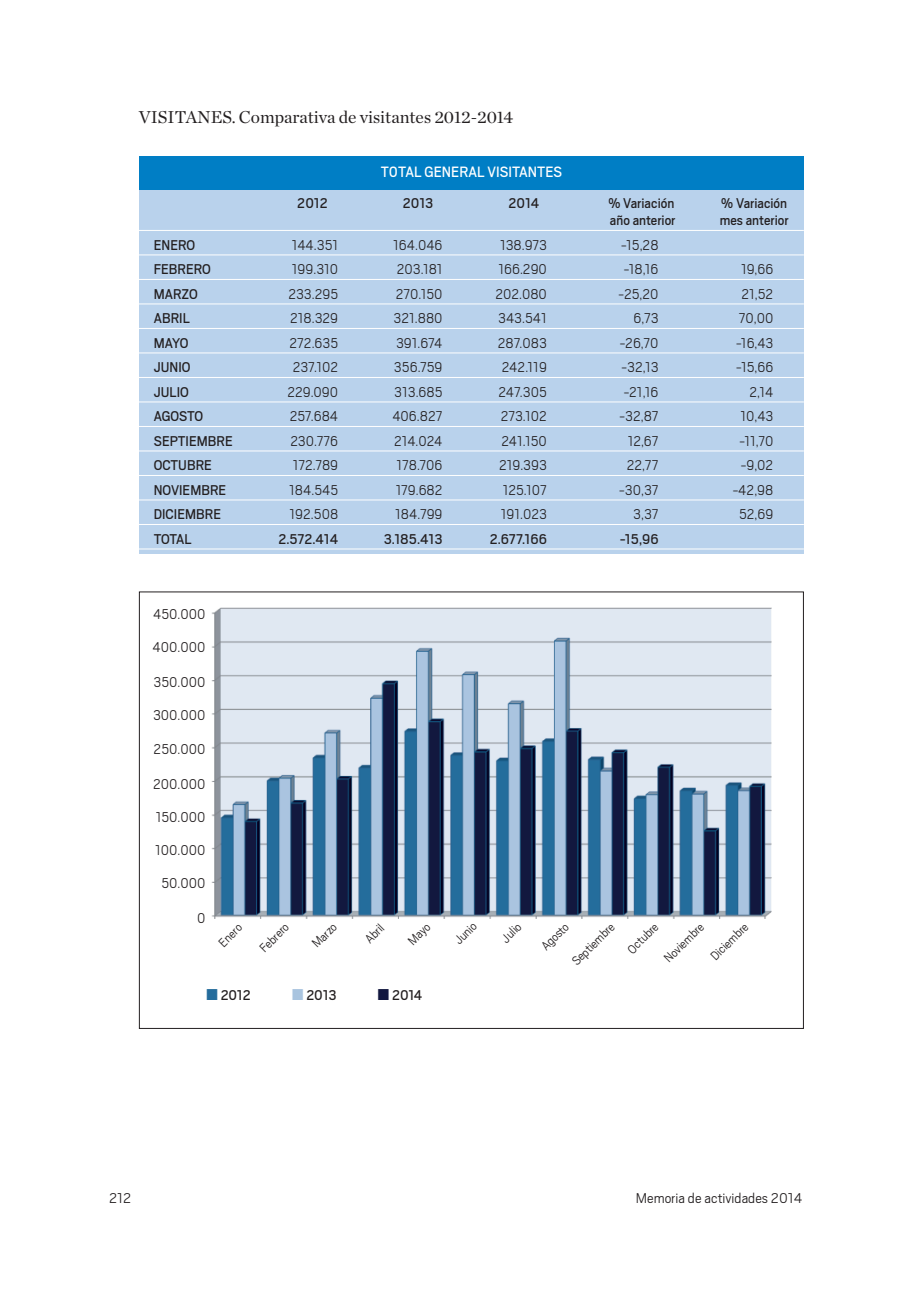
<style>
.page{position:relative;width:918px;height:1290px;background:#fff}
.page>*{position:absolute;margin:0;border:0;box-sizing:border-box;transform-origin:0 0}
.t1{font:17.5px "Chronicle Deck";color:#231f20}
.t2{font:16.62px "Scout";color:#fff;scale:.95 1}
.t3{font:300 15.75px/33.2px "Scout";color:#231f20;scale:.95 1}
.t4{font:15.75px "Scout";color:#231f20;scale:.95 1}
.t5{font:300 15.75px "Scout";color:#231f20}
.t6{font:300 14px "Scout";color:#231f20;scale:.95 1}
.s1{color:#246c9c}
.s2{color:#a9c4df}
.s3{color:#12173f}
</style>
<div class="page">
<div style="left:139px;top:189px;width:665px;height:365px;background:#b9d2ec"></div>
<hr style="left:139px;top:230px;width:665px;height:1px;background:#fff">
<hr style="left:139px;top:254px;width:665px;height:1px;background:#fff">
<hr style="left:139px;top:279px;width:665px;height:1px;background:#fff">
<hr style="left:139px;top:303px;width:665px;height:1px;background:#fff">
<hr style="left:139px;top:328px;width:665px;height:1px;background:#fff">
<hr style="left:139px;top:352px;width:665px;height:1px;background:#fff">
<hr style="left:139px;top:377px;width:665px;height:1px;background:#fff">
<hr style="left:139px;top:401px;width:665px;height:1px;background:#fff">
<hr style="left:139px;top:426px;width:665px;height:1px;background:#fff">
<hr style="left:139px;top:450px;width:665px;height:1px;background:#fff">
<hr style="left:139px;top:475px;width:665px;height:1px;background:#fff">
<hr style="left:139px;top:499px;width:665px;height:1px;background:#fff">
<hr style="left:139px;top:524px;width:665px;height:1px;background:#fff">
<hr style="left:139px;top:548px;width:665px;height:1px;background:#fff">
<div style="left:139px;top:156px;width:665px;height:34px;background:#007ec5"></div>
<img style="left:211px;top:607px;width:561px;height:312px">
<p class="t1" style="left:139px;top:106px;width:376px">VISITANES. Comparativa de visitantes 2012-2014</p>
<p class="t2" style="left:381px;top:167px;width:192px">T0TAL GENERAL VISITANTES</p>
<p class="t4" style="left:297px;top:198px;width:34px">2012</p>
<p class="t4" style="left:403px;top:198px;width:34px">2013</p>
<p class="t4" style="left:508px;top:198px;width:34px">2014</p>
<p class="t4" style="left:608px;top:198px;width:71px">% Variación</p>
<p class="t4" style="left:721px;top:198px;width:71px">% Variación</p>
<p class="t4" style="left:610px;top:215px;width:71px">año anterior</p>
<p class="t4" style="left:720px;top:215px;width:74px">mes anterior</p>
<p class="t4" style="left:154px;top:240px;width:45px">ENERO</p>
<p class="t3" style="left:292px;top:229px;width:50px">144.351</p>
<p class="t3" style="left:393px;top:229px;width:53px">164.046</p>
<p class="t3" style="left:500px;top:229px;width:51px">138.973</p>
<p class="t3" style="left:621px;top:229px;width:41px">-15,28</p>
<p class="t4" style="left:154px;top:264px;width:62px">FEBRERO</p>
<p class="t3" style="left:292px;top:254px;width:50px">199.310</p>
<p class="t3" style="left:397px;top:254px;width:50px">203.181</p>
<p class="t3" style="left:498px;top:254px;width:52px">166.290</p>
<p class="t3" style="left:624px;top:254px;width:38px">-18,16</p>
<p class="t3" style="left:741px;top:254px;width:36px">19,66</p>
<p class="t4" style="left:154px;top:289px;width:48px">MARZO</p>
<p class="t3" style="left:288px;top:278px;width:54px">233.295</p>
<p class="t3" style="left:396px;top:278px;width:51px">270.150</p>
<p class="t3" style="left:495px;top:278px;width:56px">202.080</p>
<p class="t3" style="left:618px;top:278px;width:44px">-25,20</p>
<p class="t3" style="left:741px;top:278px;width:35px">21,52</p>
<p class="t4" style="left:154px;top:313px;width:39px">ABRIL</p>
<p class="t3" style="left:290px;top:303px;width:52px">218.329</p>
<p class="t3" style="left:394px;top:303px;width:53px">321.880</p>
<p class="t3" style="left:498px;top:303px;width:53px">343.541</p>
<p class="t3" style="left:633px;top:303px;width:28px">6,73</p>
<p class="t3" style="left:739px;top:303px;width:38px">70,00</p>
<p class="t4" style="left:154px;top:338px;width:38px">MAYO</p>
<p class="t3" style="left:289px;top:327px;width:53px">272.635</p>
<p class="t3" style="left:396px;top:327px;width:50px">391.674</p>
<p class="t3" style="left:498px;top:327px;width:53px">287.083</p>
<p class="t3" style="left:620px;top:327px;width:42px">-26,70</p>
<p class="t3" style="left:736px;top:327px;width:41px">-16,43</p>
<p class="t4" style="left:154px;top:362px;width:40px">JUNIO</p>
<p class="t3" style="left:293px;top:352px;width:49px">237.102</p>
<p class="t3" style="left:394px;top:352px;width:53px">356.759</p>
<p class="t3" style="left:502px;top:352px;width:49px">242.119</p>
<p class="t3" style="left:621px;top:352px;width:40px">-32,13</p>
<p class="t3" style="left:736px;top:352px;width:41px">-15,66</p>
<p class="t4" style="left:154px;top:387px;width:38px">JULIO</p>
<p class="t3" style="left:287px;top:376px;width:55px">229.090</p>
<p class="t3" style="left:394px;top:376px;width:52px">313.685</p>
<p class="t3" style="left:498px;top:376px;width:53px">247.305</p>
<p class="t3" style="left:623px;top:376px;width:38px">-21,16</p>
<p class="t3" style="left:749px;top:376px;width:27px">2,14</p>
<p class="t4" style="left:154px;top:411px;width:53px">AGOSTO</p>
<p class="t3" style="left:290px;top:401px;width:53px">257.684</p>
<p class="t3" style="left:392px;top:401px;width:54px">406.827</p>
<p class="t3" style="left:501px;top:401px;width:50px">273.102</p>
<p class="t3" style="left:619px;top:401px;width:43px">-32,87</p>
<p class="t3" style="left:740px;top:401px;width:36px">10,43</p>
<p class="t4" style="left:154px;top:436px;width:85px">SEPTIEMBRE</p>
<p class="t3" style="left:290px;top:425px;width:52px">230.776</p>
<p class="t3" style="left:394px;top:425px;width:53px">214.024</p>
<p class="t3" style="left:501px;top:425px;width:49px">241.150</p>
<p class="t3" style="left:627px;top:425px;width:34px">12,67</p>
<p class="t3" style="left:739px;top:425px;width:37px">-11,70</p>
<p class="t4" style="left:154px;top:460px;width:63px">OCTUBRE</p>
<p class="t3" style="left:293px;top:450px;width:49px">172.789</p>
<p class="t3" style="left:396px;top:450px;width:50px">178.706</p>
<p class="t3" style="left:499px;top:450px;width:52px">219.393</p>
<p class="t3" style="left:627px;top:450px;width:35px">22,77</p>
<p class="t3" style="left:741px;top:450px;width:36px">-9,02</p>
<p class="t4" style="left:154px;top:485px;width:78px">NOVIEMBRE</p>
<p class="t3" style="left:289px;top:474px;width:53px">184.545</p>
<p class="t3" style="left:396px;top:474px;width:51px">179.682</p>
<p class="t3" style="left:503px;top:474px;width:48px">125.107</p>
<p class="t3" style="left:619px;top:474px;width:43px">-30,37</p>
<p class="t3" style="left:733px;top:474px;width:44px">-42,98</p>
<p class="t4" style="left:154px;top:509px;width:72px">DICIEMBRE</p>
<p class="t3" style="left:290px;top:499px;width:53px">192.508</p>
<p class="t3" style="left:395px;top:499px;width:51px">184.799</p>
<p class="t3" style="left:501px;top:499px;width:50px">191.023</p>
<p class="t3" style="left:633px;top:499px;width:28px">3,37</p>
<p class="t3" style="left:739px;top:499px;width:38px">52,69</p>
<p class="t4" style="left:154px;top:534px;width:41px">TOTAL</p>
<p class="t4" style="left:278px;top:534px;width:64px">2.572.414</p>
<p class="t4" style="left:384px;top:534px;width:63px">3.185.413</p>
<p class="t4" style="left:490px;top:534px;width:62px">2.677.166</p>
<p class="t4" style="left:620px;top:534px;width:42px">-15,96</p>
<p class="t3" style="left:153px;top:599px;width:57px">450.000<br>400.000</p>
<p class="t3" style="left:153px;top:667px;width:57px;text-align:justify">350.000<br>300.000<br>250.000</p>
<p class="t3" style="left:153px;top:768px;width:57px;text-align:center">200.000<br>150.000<br>100.000<br>50.000</p>
<p class="t3" style="left:197px;top:903px;width:10px">0</p>
<p class="t6" style="left:218px;top:941px;width:30px;rotate:-45deg">Enero</p>
<p class="t6" style="left:311px;top:942px;width:32px;rotate:-45deg">Marzo</p>
<p class="t6" style="left:364px;top:938px;width:24px;rotate:-45deg">Abril</p>
<p class="t6" style="left:407px;top:940px;width:29px;rotate:-45deg">Mayo</p>
<p class="t6" style="left:453px;top:939px;width:29px;rotate:-45deg">Junio</p>
<p class="t6" style="left:540px;top:945px;width:37px;rotate:-45deg">Agosto</p>
<p class="t6" style="left:500px;top:937px;width:25px;rotate:-45deg">Julio</p>
<p class="t6" style="left:571px;top:960px;width:59px;rotate:-45deg">Septiembre</p>
<p class="t6" style="left:626px;top:948px;width:41px;rotate:-45deg">Octubre</p>
<p class="t6" style="left:663px;top:957px;width:54px;rotate:-45deg">Noviembre</p>
<p class="t6" style="left:709px;top:955px;width:51px;rotate:-45deg">Diciembre</p>
<p class="t6" style="left:259px;top:947px;width:39px;rotate:-45deg">Febrero</p>
<p class="t4" style="left:207px;top:990px;width:48px"><span class="s1">■</span> 2012</p>
<p class="t4" style="left:292px;top:990px;width:48px"><span class="s2">■</span> 2013</p>
<p class="t4" style="left:378px;top:990px;width:48px"><span class="s3">■</span> 2014</p>
<p class="t5" style="left:109px;top:1193px;width:24px">212</p>
<p class="t5" style="left:636px;top:1193px;width:168px">Memoria de actividades 2014</p>
</div>
